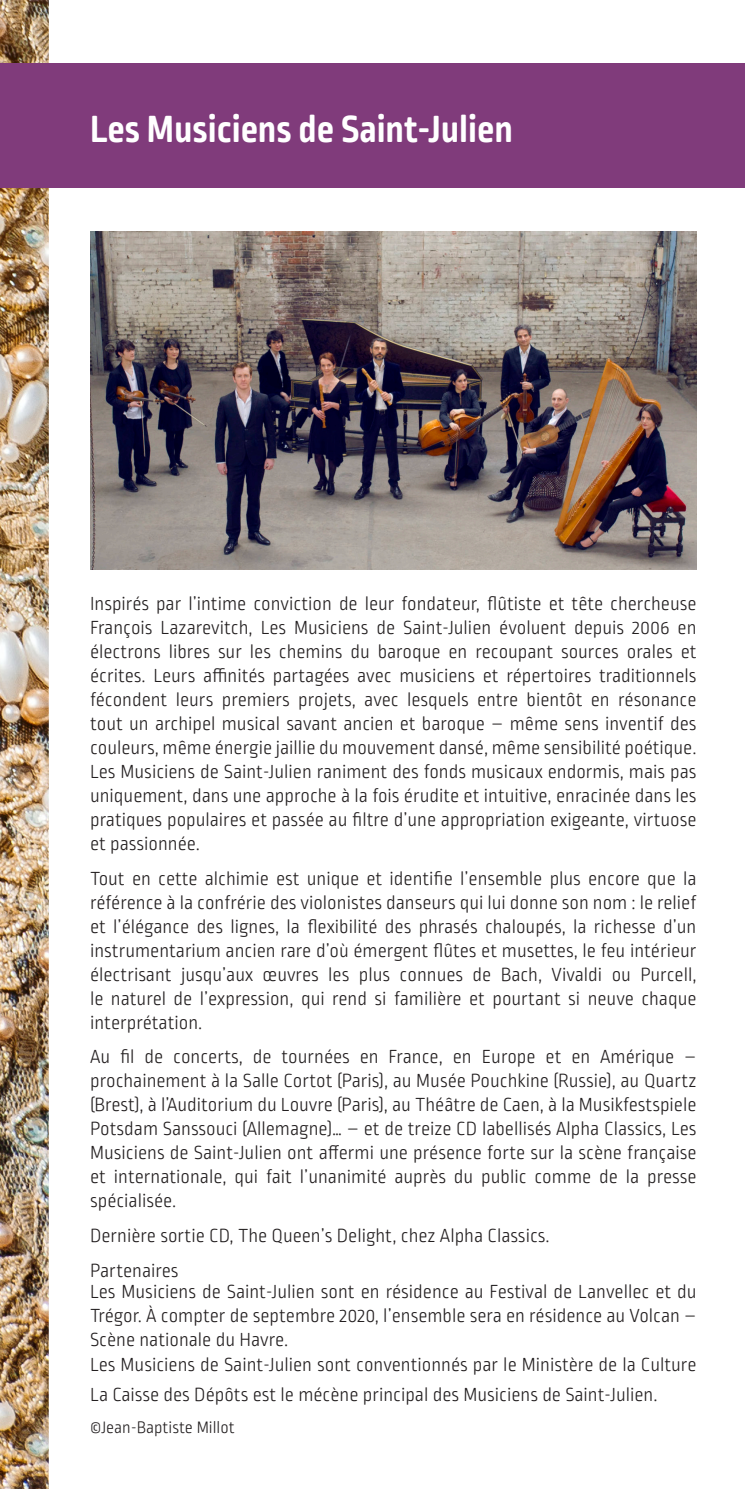
<style>
.page{position:relative;width:745px;height:1489px;background:#fff}
.page>*{position:absolute;margin:0;border:0;box-sizing:border-box;transform-origin:0 0}
.t1{font:700 40px "Ropa Soft Pro";color:#fff}
.t2{font:300 20px/24px "Ropa Soft Pro";color:#231f20;text-align:justify}
.t3{font:300 17.5px "Ropa Soft Pro";color:#231f20}
</style>
<div class="page">
<img style="left:90px;top:231px;width:606px;height:338px">
<img style="left:0;top:0;width:49px;height:1488px">
<div style="left:0;top:64px;width:744px;height:124px;background:#803b7b"></div>
<p class="t1" style="left:90px;top:106px;width:424px">Les Musiciens de Saint-Julien</p>
<p class="t2" style="left:90px;top:592px;width:607px">Inspirés par l’intime conviction de leur fondateur, flûtiste et tête chercheuse François Lazarevitch, Les Musiciens de Saint-Julien évoluent depuis 2006 en électrons libres sur les chemins du baroque en recoupant sources orales et écrites. Leurs affinités partagées avec musiciens et répertoires traditionnels fécondent leurs premiers projets, avec lesquels entre bientôt en résonance tout un archipel musical savant ancien et baroque – même sens inventif des couleurs, même énergie jaillie du mouvement dansé, même sensibilité poétique.<br>Les Musiciens de Saint-Julien raniment des fonds musicaux endormis, mais pas uniquement, dans une approche à la fois érudite et intuitive, enracinée dans les pratiques populaires et passée au filtre d’une appropriation exigeante, virtuose et passionnée.</p>
<p class="t2" style="left:90px;top:867px;width:607px">Tout en cette alchimie est unique et identifie l’ensemble plus encore que la référence à la confrérie des violonistes danseurs qui lui donne son nom : le relief et l’élégance des lignes, la flexibilité des phrasés chaloupés, la richesse d’un instrumentarium ancien rare d’où émergent flûtes et musettes, le feu intérieur électrisant jusqu’aux œuvres les plus connues de Bach, Vivaldi ou Purcell, le naturel de l’expression, qui rend si familière et pourtant si neuve chaque interprétation.</p>
<p class="t2" style="left:90px;top:1046px;width:607px">Au fil de concerts, de tournées en France, en Europe et en Amérique – prochainement à la Salle Cortot (Paris), au Musée Pouchkine (Russie), au Quartz (Brest), à l’Auditorium du Louvre (Paris), au Théâtre de Caen, à la Musikfestspiele Potsdam Sanssouci (Allemagne)… – et de treize CD labellisés Alpha Classics, Les Musiciens de Saint-Julien ont affermi une présence forte sur la scène française et internationale, qui fait l’unanimité auprès du public comme de la presse spécialisée.</p>
<p class="t2" style="left:90px;top:1224px;width:461px">Dernière sortie CD, The Queen’s Delight, chez Alpha Classics.</p>
<p class="t2" style="left:90px;top:1259px;width:90px">Partenaires</p>
<p class="t2" style="left:90px;top:1280px;width:607px">Les Musiciens de Saint-Julien sont en résidence au Festival de Lanvellec et du Trégor. À compter de septembre 2020, l’ensemble sera en résidence au Volcan – Scène nationale du Havre.</p>
<p class="t2" style="left:90px;top:1350px;width:607px;line-height:30px">Les Musiciens de Saint-Julien sont conventionnés par le Ministère de la Culture<br>La Caisse des Dépôts est le mécène principal des Musiciens de Saint-Julien.</p>
<p class="t3" style="left:90px;top:1417px;width:146px">©Jean-Baptiste Millot</p>
</div>
